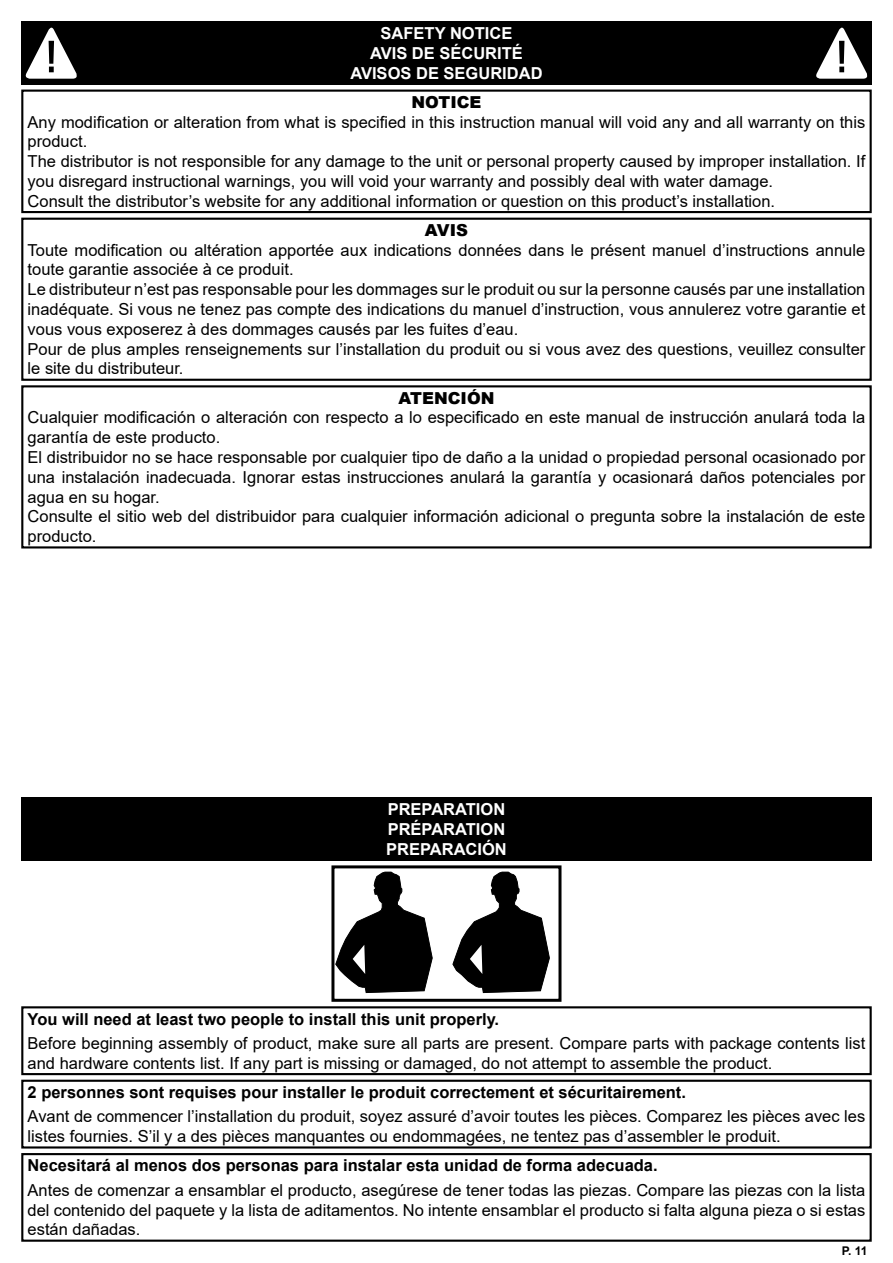
<style>
.page{position:relative;width:893px;height:1263px;background:#fff}
.page>*{position:absolute;margin:0;border:0;box-sizing:border-box;transform-origin:0 0}
.t1{font:16.5px/19.8px "Arial";color:#000}
.t2{font:700 16.5px "Arial";color:#000}
.t3{font:700 16.5px "Arial";color:#fff}
.t4{font:900 16.5px "Arial";color:#000}
.t5{font:700 12px "Arial";color:#000}
</style>
<div class="page">
<svg style="left:335px;top:872px;width:98px;height:121px"></svg>
<svg style="left:453px;top:872px;width:97px;height:121px"></svg>
<div style="left:331px;top:865px;width:230px;height:137px;border:3px solid #000"></div>
<div style="left:21px;top:90px;width:851px;height:123px;border:2px solid #000"></div>
<div style="left:21px;top:21px;width:851px;height:64px;background:#000"></div>
<svg style="left:25px;top:27px;width:52px;height:52px"></svg>
<svg style="left:816px;top:27px;width:52px;height:52px"></svg>
<div style="left:21px;top:218px;width:851px;height:163px;border:2px solid #000"></div>
<div style="left:21px;top:385px;width:851px;height:163px;border:2px solid #000"></div>
<div style="left:21px;top:797px;width:851px;height:64px;background:#000"></div>
<div style="left:21px;top:1006px;width:851px;height:69px;border:2px solid #000"></div>
<div style="left:21px;top:1080px;width:851px;height:68px;border:2px solid #000"></div>
<div style="left:21px;top:1153px;width:851px;height:89px;border:2px solid #000"></div>
<p class="t3" style="left:381px;top:22px;width:133px">SAFETY NOTICE</p>
<p class="t3" style="left:370px;top:42px;width:154px">AVIS DE SÉCURITÉ</p>
<p class="t3" style="left:350px;top:62px;width:194px">AVISOS DE SEGURIDAD</p>
<p class="t4" style="left:411px;top:90px;width:72px">NOTICE</p>
<p class="t1" style="left:28px;top:112px;width:839px">Any modification or alteration from what is specified in this instruction manual will void any and all warranty on this product.</p>
<p class="t1" style="left:28px;top:151px;width:839px">The distributor is not responsible for any damage to the unit or personal property caused by improper installation. If you disregard instructional warnings, you will void your warranty and possibly deal with water damage.</p>
<p class="t1" style="left:28px;top:191px;width:749px">Consult the distributor’s website for any additional information or question on this product’s installation.</p>
<p class="t4" style="left:425px;top:218px;width:45px">AVIS</p>
<p class="t1" style="left:28px;top:240px;width:839px">Toute modification ou altération apportée aux indications données dans le présent manuel d’instructions annule toute garantie associée à ce produit.</p>
<p class="t1" style="left:28px;top:279px;width:839px;text-align:justify">Le distributeur n’est pas responsable pour les dommages sur le produit ou sur la personne causés par une installation inadéquate. Si vous ne tenez pas compte des indications du manuel d’instruction, vous annulerez votre garantie et vous vous exposerez à des dommages causés par les fuites d’eau.</p>
<p class="t1" style="left:28px;top:339px;width:839px">Pour de plus amples renseignements sur l’installation du produit ou si vous avez des questions, veuillez consulter le site du distributeur.</p>
<p class="t4" style="left:398px;top:386px;width:98px">ATENCIÓN</p>
<p class="t1" style="left:28px;top:407px;width:839px">Cualquier modificación o alteración con respecto a lo especificado en este manual de instrucción anulará toda la garantía de este producto.</p>
<p class="t1" style="left:28px;top:447px;width:839px;text-align:justify">El distribuidor no se hace responsable por cualquier tipo de daño a la unidad o propiedad personal ocasionado por una instalación inadecuada. Ignorar estas instrucciones anulará la garantía y ocasionará daños potenciales por agua en su hogar.</p>
<p class="t1" style="left:28px;top:506px;width:839px">Consulte el sitio web del distribuidor para cualquier información adicional o pregunta sobre la instalación de este producto.</p>
<p class="t3" style="left:388px;top:798px;width:119px">PREPARATION</p>
<p class="t3" style="left:388px;top:817px;width:119px">PRÉPARATION</p>
<p class="t3" style="left:386px;top:837px;width:122px">PREPARACIÓN</p>
<p class="t2" style="left:28px;top:1007px;width:473px">You will need at least two people to install this unit properly.</p>
<p class="t1" style="left:28px;top:1033px;width:839px">Before beginning assembly of product, make sure all parts are present. Compare parts with package contents list and hardware contents list. If any part is missing or damaged, do not attempt to assemble the product.</p>
<p class="t2" style="left:28px;top:1081px;width:660px">2 personnes sont requises pour installer le produit correctement et sécuritairement.</p>
<p class="t1" style="left:28px;top:1106px;width:839px">Avant de commencer l’installation du produit, soyez assuré d’avoir toutes les pièces. Comparez les pièces avec les listes fournies. S’il y a des pièces manquantes ou endommagées, ne tentez pas d’assembler le produit.</p>
<p class="t2" style="left:28px;top:1154px;width:631px">Necesitará al menos dos personas para instalar esta unidad de forma adecuada.</p>
<p class="t1" style="left:28px;top:1180px;width:839px;text-align:justify">Antes de comenzar a ensamblar el producto, asegúrese de tener todas las piezas. Compare las piezas con la lista del contenido del paquete y la lista de aditamentos. No intente ensamblar el producto si falta alguna pieza o si estas están dañadas.</p>
<p class="t5" style="left:842px;top:1242px;width:27px">P. 11</p>
</div>
